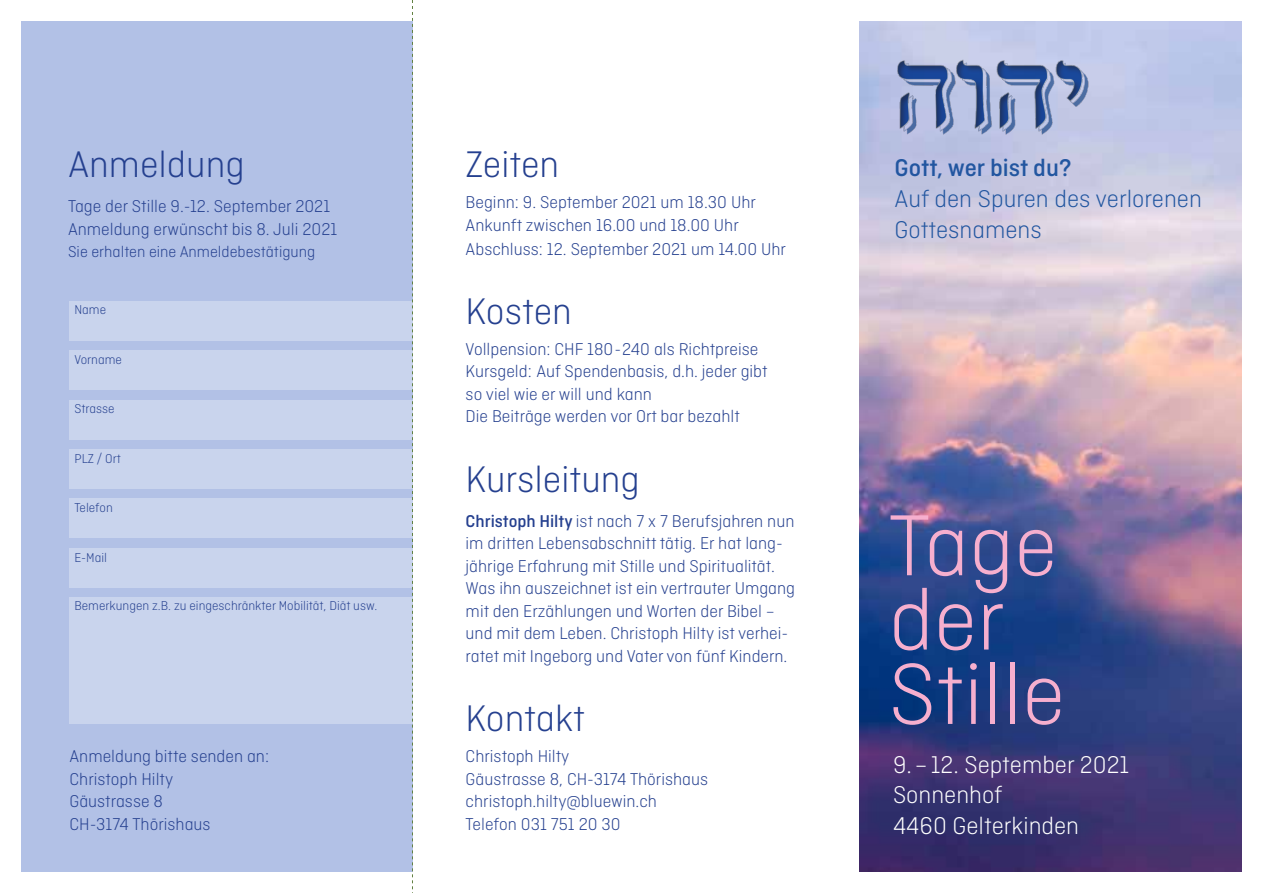
<style>
.page{position:relative;width:1263px;height:893px;background:#fff}
.page>*{position:absolute;margin:0;border:0;box-sizing:border-box;transform-origin:0 0}
.t1{font:300 91.2px "Ciutadella";color:#f6afce}
.t2{font:300 39px "Ciutadella";color:#25408f}
.t3{font:300 25.5px/30.6px "Ciutadella";color:#fff}
.t4{font:300 25.5px/30.6px "Ciutadella";color:#2256a0}
.t5{font:500 25.5px "Ciutadella";color:#2256a0}
.t6{font:300 18px/22.5px "Ciutadella";color:#25408f}
.t7{font:300 16.5px "Ciutadella";color:#25408f}
.t8{font:300 13.5px "Ciutadella";color:#25408f}
.s1{font-weight:500}
</style>
<div class="page">
<img style="left:859px;top:21px;width:383px;height:851px">
<img style="left:875px;top:44px;width:241px;height:107px">
<div style="left:21px;top:21px;width:391px;height:851px;background:#b2c1e6"></div>
<div style="left:70px;top:301px;width:352px;height:39px;background:#c9d4ed"></div>
<div style="left:70px;top:351px;width:352px;height:39px;background:#c9d4ed"></div>
<div style="left:70px;top:400px;width:352px;height:39px;background:#c9d4ed"></div>
<div style="left:70px;top:449px;width:352px;height:40px;background:#c9d4ed"></div>
<div style="left:70px;top:499px;width:352px;height:39px;background:#c9d4ed"></div>
<div style="left:70px;top:549px;width:352px;height:39px;background:#c9d4ed"></div>
<div style="left:70px;top:597px;width:352px;height:127px;background:#c9d4ed"></div>
<svg style="left:412px;top:0;width:1px;height:893px"></svg>
<h2 class="t2" style="left:68px;top:143px;width:178px">Anmeldung</h2>
<p class="t6" style="left:68px;top:195px;width:271px">Tage der Stille 9.-12. September 2021<br>Anmeldung erwünscht bis 8. Juli 2021</p>
<p class="t7" style="left:68px;top:243px;width:249px">Sie erhalten eine Anmeldebestätigung</p>
<p class="t8" style="left:74px;top:302px;width:33px">Name</p>
<p class="t8" style="left:74px;top:352px;width:49px">Vorname</p>
<p class="t8" style="left:74px;top:401px;width:42px">Strasse</p>
<p class="t8" style="left:74px;top:451px;width:48px">PLZ / Ort</p>
<p class="t8" style="left:74px;top:500px;width:40px">Telefon</p>
<p class="t8" style="left:74px;top:550px;width:34px">E-Mail</p>
<p class="t8" style="left:74px;top:599px;width:304px">Bemerkungen z.B. zu eingeschränkter Mobilität, Diät usw.</p>
<p class="t6" style="left:69px;top:745px;width:201px">Anmeldung bitte senden an:<br>Christoph Hilty<br>Gäustrasse 8<br>CH-3174 Thörishaus</p>
<h2 class="t2" style="left:466px;top:143px;width:95px">Zeiten</h2>
<p class="t6" style="left:466px;top:190px;width:322px;line-height:23.2px">Beginn: 9. September 2021 um 18.30 Uhr<br>Ankunft zwischen 16.00 und 18.00 Uhr<br>Abschluss: 12. September 2021 um 14.00 Uhr</p>
<h2 class="t2" style="left:466px;top:290px;width:108px">Kosten</h2>
<p class="t6" style="left:466px;top:338px;width:303px">Vollpension: CHF 180-240 als Richtpreise Kursgeld: Auf Spendenbasis, d.h. jeder gibt so viel wie er will und kann<br>Die Beiträge werden vor Ort bar bezahlt</p>
<h2 class="t2" style="left:466px;top:458px;width:176px">Kursleitung</h2>
<p class="t6" style="left:466px;top:510px;width:331px"><span class="s1">Christoph Hilty</span> ist nach 7 x 7 Berufsjahren nun im dritten Lebensabschnitt tätig. Er hat lang&shy;jährige Erfahrung mit Stille und Spiritualität.<br>Was ihn auszeichnet ist ein vertrauter Umgang mit den Erzählungen und Worten der Bibel – und mit dem Leben. Christoph Hilty ist verhei&shy;ratet mit Ingeborg und Vater von fünf Kindern.</p>
<h2 class="t2" style="left:466px;top:697px;width:121px">Kontakt</h2>
<p class="t6" style="left:466px;top:745px;width:244px">Christoph Hilty<br>Gäustrasse 8, CH-3174 Thörishaus christoph.hilty@bluewin.ch<br>Telefon 031 751 20 30</p>
<h3 class="t5" style="left:895px;top:154px;width:178px">Gott, wer bist du?</h3>
<h3 class="t4" style="left:895px;top:183px;width:309px">Auf den Spuren des verlorenen<br>Gottesnamens</h3>
<h1 class="t1" style="left:889px;top:496px;width:170px">Tage</h1>
<h1 class="t1" style="left:889px;top:571px;width:117px">der</h1>
<h1 class="t1" style="left:889px;top:645px;width:178px">Stille</h1>
<h3 class="t3" style="left:893px;top:749px;width:238px">9. – 12. September 2021<br>Sonnenhof<br>4460 Gelterkinden</h3>
</div>
